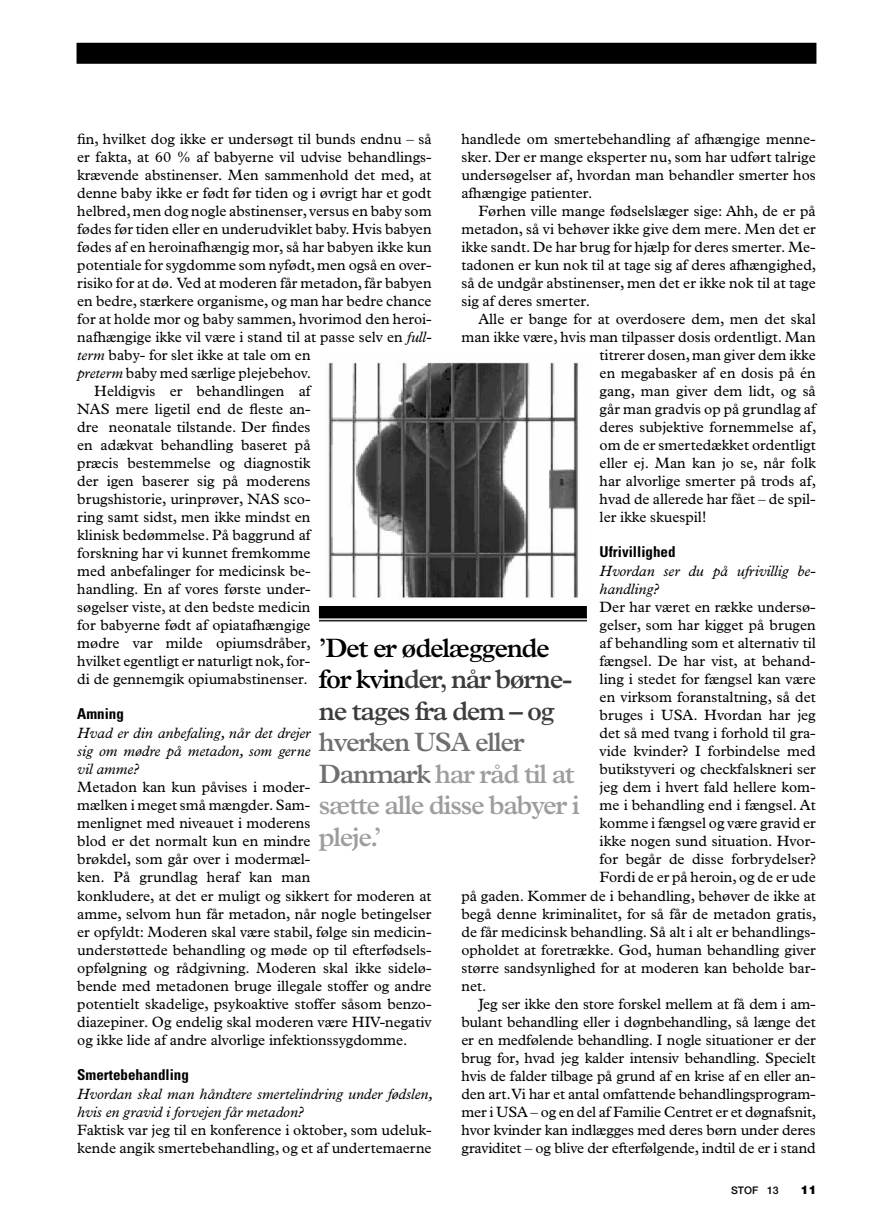
<style>
.page{position:relative;width:893px;height:1221px;background:#fff}
.page>*{position:absolute;margin:0;border:0;box-sizing:border-box;transform-origin:0 0}
.t1{font:600 26.7px/31.5px "Plantin";letter-spacing:-.05em;color:#9d9d9c}
.t2{font:600 26.7px/31.5px "Plantin";letter-spacing:-.05em;color:#3c3c3b}
.t3{font:15px/18px "Plantin";color:#000}
.t4{font:italic 15px/18px "Plantin";color:#000}
.t5{font:700 condensed 15px "Univers";color:#000}
.t6{font:900 12px "Helvetica Neue";color:#000}
.t7{font:500 10.5px "Helvetica Neue";color:#000}
.s1{font-style:italic}
.s2{color:#000}
.s3{color:#706f6f}
</style>
<div class="page">
<div style="left:77px;top:43px;width:739px;height:21px;background:#000"></div>
<img style="left:319px;top:362px;width:268px;height:260px">
<div style="left:319px;top:606px;width:268px;height:12px;background:#000"></div>
<p class="t3" style="left:77px;top:130px;width:356px">fin, hvilket dog ikke er undersøgt til bunds endnu – så</p>
<p class="t3" style="left:77px;top:148px;width:356px">er fakta, at 60 % af babyerne vil udvise behandlings-</p>
<p class="t3" style="left:77px;top:166px;width:356px">krævende abstinenser. Men sammenhold det med, at</p>
<p class="t3" style="left:77px;top:184px;width:356px">denne baby ikke er født før tiden og i øvrigt har et godt</p>
<p class="t3" style="left:77px;top:202px;width:356px">helbred, men dog nogle abstinenser, versus en baby som</p>
<p class="t3" style="left:77px;top:220px;width:356px">fødes før tiden eller en underudviklet baby. Hvis babyen</p>
<p class="t3" style="left:77px;top:238px;width:356px">fødes af en heroinafhængig mor, så har babyen ikke kun</p>
<p class="t3" style="left:77px;top:256px;width:356px">potentiale for sygdomme som nyfødt, men også en over-</p>
<p class="t3" style="left:77px;top:274px;width:356px">risiko for at dø. Ved at moderen får metadon, får babyen</p>
<p class="t3" style="left:77px;top:292px;width:356px">en bedre, stærkere organisme, og man har bedre chance</p>
<p class="t3" style="left:77px;top:310px;width:356px">for at holde mor og baby sammen, hvorimod den heroi-</p>
<p class="t3" style="left:77px;top:328px;width:356px">nafhængige ikke vil være i stand til at passe selv en <span class="s1">full-</span></p>
<p class="t3" style="left:77px;top:346px;width:235px"><span class="s1">term</span> baby- for slet ikke at tale om en</p>
<p class="t3" style="left:77px;top:364px;width:235px"><span class="s1">preterm</span> baby med særlige plejebehov.</p>
<p class="t3" style="left:94px;top:382px;width:218px">Heldigvis er behandlingen af</p>
<p class="t3" style="left:77px;top:400px;width:235px">NAS mere ligetil end de fleste an-</p>
<p class="t3" style="left:77px;top:418px;width:235px">dre neonatale tilstande. Der findes</p>
<p class="t3" style="left:77px;top:436px;width:235px">en adækvat behandling baseret på</p>
<p class="t3" style="left:77px;top:454px;width:235px">præcis bestemmelse og diagnostik</p>
<p class="t3" style="left:77px;top:472px;width:235px">der igen baserer sig på moderens</p>
<p class="t3" style="left:77px;top:490px;width:235px">brugshistorie, urinprøver, NAS sco-</p>
<p class="t3" style="left:77px;top:508px;width:235px">ring samt sidst, men ikke mindst en</p>
<p class="t3" style="left:77px;top:526px;width:235px">klinisk bedømmelse. På baggrund af</p>
<p class="t3" style="left:77px;top:544px;width:235px">forskning har vi kunnet fremkomme</p>
<p class="t3" style="left:77px;top:562px;width:235px">med anbefalinger for medicinsk be-</p>
<p class="t3" style="left:77px;top:580px;width:235px">handling. En af vores første under-</p>
<p class="t3" style="left:77px;top:598px;width:235px">søgelser viste, at den bedste medicin</p>
<p class="t3" style="left:77px;top:616px;width:235px">for babyerne født af opiatafhængige</p>
<p class="t3" style="left:77px;top:634px;width:235px">mødre var milde opiumsdråber,</p>
<p class="t3" style="left:77px;top:652px;width:235px">hvilket egentligt er naturligt nok, for-</p>
<p class="t3" style="left:77px;top:670px;width:232px">di de gennemgik opiumabstinenser.</p>
<p class="t5" style="left:77px;top:704px;width:48px">Amning</p>
<p class="t4" style="left:77px;top:724px;width:235px;text-align:justify">Hvad er din anbefaling, når det drejer sig om mødre på metadon, som gerne vil amme?</p>
<p class="t3" style="left:77px;top:778px;width:356px">Metadon kan kun påvises i moder-<br>mælken i meget små mængder. Sam-<br>menlignet med niveauet i moderens<br>blod er det normalt kun en mindre<br>brøkdel, som går over i modermæl-<br>ken. På grundlag heraf kan man<br>konkludere, at det er muligt og sikkert for moderen at amme, selvom hun får metadon, når nogle betingelser er opfyldt: Moderen skal være stabil, følge sin medicin&shy;understøttede behandling og møde op til efterfødsels&shy;opfølgning og rådgivning. Moderen skal ikke sidelø&shy;bende med metadonen bruge illegale stoffer og andre potentielt skadelige, psykoaktive stoffer såsom benzo&shy;diazepiner. Og endelig skal moderen være HIV-negativ og ikke lide af andre alvorlige infektionssygdomme.</p>
<p class="t5" style="left:77px;top:1064px;width:113px">Smertebehandling</p>
<p class="t4" style="left:77px;top:1084px;width:357px">Hvordan skal man håndtere smertelindring under fødslen, hvis en gravid i forvejen får metadon?</p>
<p class="t3" style="left:77px;top:1120px;width:356px">Faktisk var jeg til en konference i oktober, som udeluk&shy;kende angik smertebehandling, og et af undertemaerne</p>
<p class="t3" style="left:461px;top:130px;width:356px;text-align:justify">handlede om smertebehandling af afhængige menne&shy;sker. Der er mange eksperter nu, som har udført talrige undersøgelser af, hvordan man behandler smerter hos afhængige patienter.</p>
<p class="t3" style="left:461px;top:202px;width:356px;text-align:justify;text-indent:17px">Førhen ville mange fødselslæger sige: Ahh, de er på metadon, så vi behøver ikke give dem mere. Men det er ikke sandt. De har brug for hjælp for deres smerter. Me&shy;tadonen er kun nok til at tage sig af deres afhængighed, så de undgår abstinenser, men det er ikke nok til at tage sig af deres smerter.</p>
<p class="t3" style="left:478px;top:310px;width:339px">Alle er bange for at overdosere dem, men det skal</p>
<p class="t3" style="left:461px;top:328px;width:356px">man ikke være, hvis man tilpasser dosis ordentligt. Man</p>
<p class="t3" style="left:600px;top:346px;width:218px">titrerer dosen, man giver dem ikke</p>
<p class="t3" style="left:600px;top:364px;width:218px">en megabasker af en dosis på én</p>
<p class="t3" style="left:600px;top:382px;width:218px">gang, man giver dem lidt, og så</p>
<p class="t3" style="left:600px;top:400px;width:218px">går man gradvis op på grundlag af</p>
<p class="t3" style="left:600px;top:418px;width:218px">deres subjektive fornemmelse af,</p>
<p class="t3" style="left:600px;top:436px;width:218px">om de er smertedækket ordentligt</p>
<p class="t3" style="left:600px;top:454px;width:218px">eller ej. Man kan jo se, når folk</p>
<p class="t3" style="left:600px;top:472px;width:218px">har alvorlige smerter på trods af,</p>
<p class="t3" style="left:600px;top:490px;width:218px">hvad de allerede har fået – de spil-</p>
<p class="t3" style="left:600px;top:508px;width:108px">ler ikke skuespil!</p>
<p class="t5" style="left:600px;top:542px;width:77px">Ufrivillighed</p>
<p class="t4" style="left:600px;top:562px;width:218px">Hvordan ser du på ufrivillig be&shy;handling?</p>
<p class="t3" style="left:600px;top:598px;width:218px">Der har været en række undersø-</p>
<p class="t3" style="left:600px;top:616px;width:218px">gelser, som har kigget på brugen</p>
<p class="t3" style="left:600px;top:634px;width:218px">af behandling som et alternativ til</p>
<p class="t3" style="left:600px;top:652px;width:218px">fængsel. De har vist, at behand-</p>
<p class="t3" style="left:600px;top:670px;width:218px">ling i stedet for fængsel kan være</p>
<p class="t3" style="left:600px;top:688px;width:218px">en virksom foranstaltning, så det</p>
<p class="t3" style="left:600px;top:706px;width:218px">bruges i USA. Hvordan har jeg</p>
<p class="t3" style="left:600px;top:724px;width:218px">det så med tvang i forhold til gra-</p>
<p class="t3" style="left:600px;top:742px;width:218px">vide kvinder? I forbindelse med</p>
<p class="t3" style="left:600px;top:760px;width:218px">butikstyveri og checkfalskneri ser</p>
<p class="t3" style="left:600px;top:778px;width:218px">jeg dem i hvert fald hellere kom-</p>
<p class="t3" style="left:600px;top:796px;width:218px">me i behandling end i fængsel. At</p>
<p class="t3" style="left:600px;top:814px;width:218px">komme i fængsel og være gravid er</p>
<p class="t3" style="left:600px;top:832px;width:218px">ikke nogen sund situation. Hvor-</p>
<p class="t3" style="left:600px;top:850px;width:218px">for begår de disse forbrydelser?</p>
<p class="t3" style="left:600px;top:868px;width:218px">Fordi de er på heroin, og de er ude</p>
<p class="t3" style="left:461px;top:886px;width:356px">på gaden. Kommer de i behandling, behøver de ikke at</p>
<p class="t3" style="left:461px;top:904px;width:356px">begå denne kriminalitet, for så får de metadon gratis,</p>
<p class="t3" style="left:461px;top:922px;width:356px">de får medicinsk behandling. Så alt i alt er behandlings-</p>
<p class="t3" style="left:461px;top:940px;width:356px">opholdet at foretrække. God, human behandling giver</p>
<p class="t3" style="left:461px;top:958px;width:356px">større sandsynlighed for at moderen kan beholde bar-</p>
<p class="t3" style="left:461px;top:976px;width:27px">net.</p>
<p class="t3" style="left:478px;top:994px;width:339px">Jeg ser ikke den store forskel mellem at få dem i am-</p>
<p class="t3" style="left:461px;top:1012px;width:356px">bulant behandling eller i døgnbehandling, så længe det</p>
<p class="t3" style="left:461px;top:1030px;width:356px">er en medfølende behandling. I nogle situationer er der</p>
<p class="t3" style="left:461px;top:1048px;width:356px">brug for, hvad jeg kalder intensiv behandling. Specielt</p>
<p class="t3" style="left:461px;top:1066px;width:356px">hvis de falder tilbage på grund af en krise af en eller an-</p>
<p class="t3" style="left:461px;top:1084px;width:356px">den art. Vi har et antal omfattende behandlingsprogram-</p>
<p class="t3" style="left:461px;top:1102px;width:356px">mer i USA – og en del af Familie Centret er et døgnafsnit,</p>
<p class="t3" style="left:461px;top:1120px;width:356px">hvor kvinder kan indlægges med deres børn under deres</p>
<p class="t3" style="left:461px;top:1138px;width:356px">graviditet – og blive der efterfølgende, indtil de er i stand</p>
<h1 class="t2" style="left:319px;top:631px;width:255px"><span class="s2">’Det er ødelæggende for kvin</span>der, når børne&shy;ne tages fra dem – og</h1>
<h1 class="t1" style="left:319px;top:726px;width:262px"><span class="s3">hverken USA eller<br>Danmark</span> har råd til at sætte alle disse babyer i pleje.’</h1>
<p class="t7" style="left:731px;top:1183px;width:49px">Stof 13</p>
<p class="t6" style="left:800px;top:1182px;width:18px">11</p>
</div>
